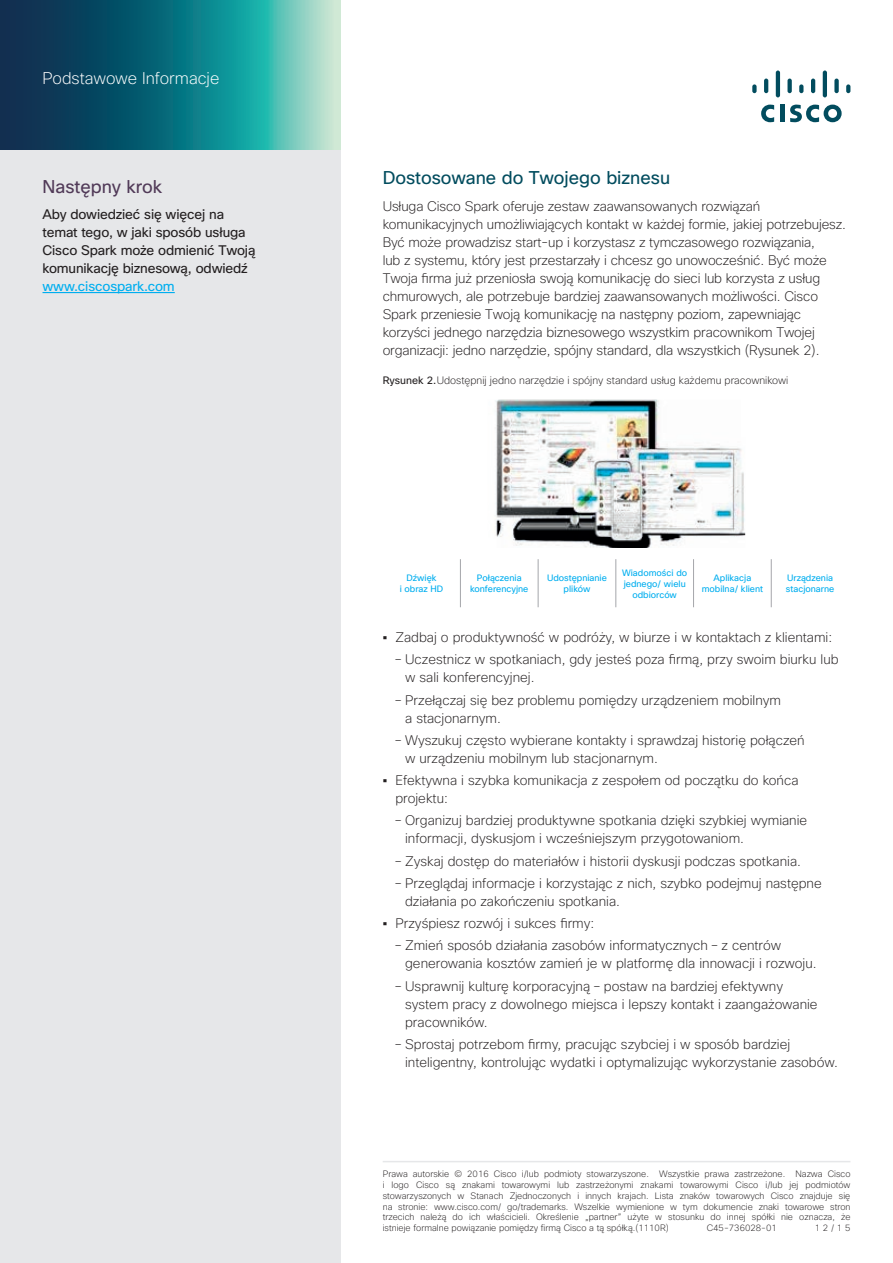
<style>
.page{position:relative;width:893px;height:1263px;background:#fff}
.page>*{position:absolute;margin:0;border:0;box-sizing:border-box;transform-origin:0 0}
.t1{font:18px "Cisco Sans";color:#024c5e}
.t2{font:18px "Cisco Sans";color:#513a58}
.t3{font:200 16.5px "Cisco Sans";color:#fff}
.t4{font:200 13.5px/18px "Cisco Sans";color:#231f20}
.t5{font:13.5px/18px "Cisco Sans";letter-spacing:-.01em;color:#231f20}
.t6{font:13.5px "Cisco Sans";letter-spacing:-.01em;color:#00aeef}
.t7{font:200 10.5px "Cisco Sans";color:#231f20}
.t8{font:200 9px/10.8px "Cisco Sans";color:#231f20;text-align:justify}
.t9{font:9px/10.8px "Cisco Sans";color:#00aeef;text-align:center}
.s1{font-weight:400}
.s2{font-weight:700}
</style>
<div class="page">
<div style="left:0;top:136px;width:340px;height:1127px;background:#e6e7e9"></div>
<svg style="left:0;top:0;width:340px;height:150px;background:#257884"></svg>
<hr style="left:780px;top:105px;width:4px;height:17px;background:#024c5e">
<svg style="left:761px;top:105px;width:13px;height:17px"></svg>
<svg style="left:790px;top:105px;width:52px;height:17px"></svg>
<div style="left:752px;top:84px;width:5px;height:9px;background:#024c5e;border-radius:2px"></div>
<svg style="left:764px;top:79px;width:4px;height:14px"></svg>
<hr style="left:776px;top:71px;width:4px;height:26px;background:#024c5e;border-radius:2px">
<div style="left:787px;top:79px;width:5px;height:14px;background:#024c5e;border-radius:2px"></div>
<svg style="left:799px;top:84px;width:4px;height:9px"></svg>
<hr style="left:811px;top:79px;width:4px;height:14px;background:#024c5e;border-radius:2px">
<hr style="left:823px;top:71px;width:4px;height:26px;background:#024c5e;border-radius:2px">
<div style="left:834px;top:79px;width:5px;height:14px;background:#024c5e;border-radius:2px"></div>
<svg style="left:846px;top:84px;width:4px;height:9px"></svg>
<hr style="left:43px;top:292px;width:132px;height:1px;background:#00aeef">
<hr style="left:383px;top:1161px;width:467px;height:1px;background:#e6e7e9">
<hr style="left:460px;top:559px;width:1px;height:48px;background:#a5a6aa">
<hr style="left:538px;top:559px;width:1px;height:48px;background:#a5a6aa">
<hr style="left:615px;top:559px;width:1px;height:48px;background:#a5a6aa">
<hr style="left:693px;top:559px;width:1px;height:48px;background:#a5a6aa">
<hr style="left:771px;top:559px;width:1px;height:48px;background:#a5a6aa">
<img style="left:495px;top:400px;width:250px;height:148px">
<p class="t3" style="left:43px;top:67px;width:178px">Podstawowe Informacje</p>
<h1 class="t2" style="left:43px;top:175px;width:121px">Następny krok</h1>
<p class="t5" style="left:43px;top:206px;width:214px">Aby dowiedzieć się więcej na temat tego, w jaki sposób usługa<br>Cisco Spark może odmienić Twoją komunikację biznesową, odwiedź</p>
<p class="t6" style="left:43px;top:278px;width:134px">www.ciscospark.com</p>
<h1 class="t1" style="left:383px;top:166px;width:289px">Dostosowane do Twojego biznesu</h1>
<p class="t4" style="left:383px;top:197px;width:465px">Usługa Cisco Spark oferuje zestaw zaawansowanych rozwiązań komunikacyjnych umożliwiających kontakt w każdej formie, jakiej potrzebujesz.<br>Być może prowadzisz start-up i korzystasz z tymczasowego rozwiązania,<br>lub z systemu, który jest przestarzały i chcesz go unowocześnić. Być może Twoja firma już przeniosła swoją komunikację do sieci lub korzysta z usług chmurowych, ale potrzebuje bardziej zaawansowanych możliwości. Cisco Spark przeniesie Twoją komunikację na następny poziom, zapewniając korzyści jednego narzędzia biznesowego wszystkim pracownikom Twojej organizacji: jedno narzędzie, spójny standard, dla wszystkich (Rysunek 2).</p>
<p class="t7" style="left:383px;top:374px;width:407px"><span class="s1">Rysunek 2.</span>Udostępnij jedno narzędzie i spójny standard usług każdemu pracownikowi</p>
<p class="t9" style="left:400px;top:573px;width:45px">Dźwięk<br>i obraz HD</p>
<p class="t9" style="left:470px;top:573px;width:60px">Połączenia konferencyjne</p>
<p class="t9" style="left:547px;top:573px;width:61px">Udostępnianie plików</p>
<p class="t9" style="left:622px;top:568px;width:66px">Wiadomości do jednego/ wielu odbiorców</p>
<p class="t9" style="left:702px;top:573px;width:63px">Aplikacja mobilna/ klient</p>
<p class="t9" style="left:786px;top:573px;width:50px;text-align:left">Urządzenia stacjonarne</p>
<p class="t4" style="left:383px;top:628px;width:451px"><span class="s2">•</span> Zadbaj o produktywność w podróży, w biurze i w kontaktach z klientami:</p>
<p class="t4" style="left:405px;top:651px;width:435px;text-indent:-10px">– Uczestnicz w spotkaniach, gdy jesteś poza firmą, przy swoim biurku lub w sali konferencyjnej.</p>
<p class="t4" style="left:405px;top:691px;width:377px;text-indent:-10px">– Przełączaj się bez problemu pomiędzy urządzeniem mobilnym a stacjonarnym.</p>
<p class="t4" style="left:405px;top:731px;width:401px;text-indent:-10px">– Wyszukuj często wybierane kontakty i sprawdzaj historię połączeń w urządzeniu mobilnym lub stacjonarnym.</p>
<p class="t4" style="left:395px;top:771px;width:405px;text-indent:-13px"><span class="s2">•</span> Efektywna i szybka komunikacja z zespołem od początku do końca projektu:</p>
<p class="t4" style="left:405px;top:811px;width:404px;text-indent:-10px">– Organizuj bardziej produktywne spotkania dzięki szybkiej wymianie informacji, dyskusjom i wcześniejszym przygotowaniom.</p>
<p class="t4" style="left:395px;top:852px;width:407px">– Zyskaj dostęp do materiałów i historii dyskusji podczas spotkania.</p>
<p class="t4" style="left:405px;top:874px;width:418px;text-indent:-10px">– Przeglądaj informacje i korzystając z nich, szybko podejmuj następne działania po zakończeniu spotkania.</p>
<p class="t4" style="left:383px;top:914px;width:213px"><span class="s2">•</span> Przyśpiesz rozwój i sukces firmy:</p>
<p class="t4" style="left:405px;top:936px;width:413px;text-indent:-10px">– Zmień sposób działania zasobów informatycznych – z centrów generowania kosztów zamień je w platformę dla innowacji i rozwoju.</p>
<p class="t4" style="left:405px;top:977px;width:414px;text-indent:-10px">– Usprawnij kulturę korporacyjną – postaw na bardziej efektywny system pracy z dowolnego miejsca i lepszy kontakt i zaangażowanie pracowników.</p>
<p class="t4" style="left:405px;top:1035px;width:434px;text-indent:-10px">– Sprostaj potrzebom firmy, pracując szybciej i w sposób bardziej inteligentny, kontrolując wydatki i optymalizując wykorzystanie zasobów.</p>
<p class="t8" style="left:383px;top:1169px;width:469px">Prawa autorskie © 2016 Cisco i/lub podmioty stowarzyszone. Wszystkie prawa zastrzeżone. Nazwa Cisco i logo Cisco są znakami towarowymi lub zastrzeżonymi znakami towarowymi Cisco i/lub jej podmiotów stowarzyszonych w Stanach Zjednoczonych i innych krajach. Lista znaków towarowych Cisco znajduje się na stronie: www.cisco.com/ go/trademarks. Wszelkie wymienione w tym dokumencie znaki towarowe stron trzecich należą do ich właścicieli. Określenie „partner” użyte w stosunku do innej spółki nie oznacza, że istnieje formalne powiązanie pomiędzy firmą Cisco a tą spółką.(1110R)</p>
<p class="t8" style="left:707px;top:1223px;width:72px">C45-736028-01</p>
<p class="t8" style="left:815px;top:1223px;width:37px">12/15</p>
</div>
